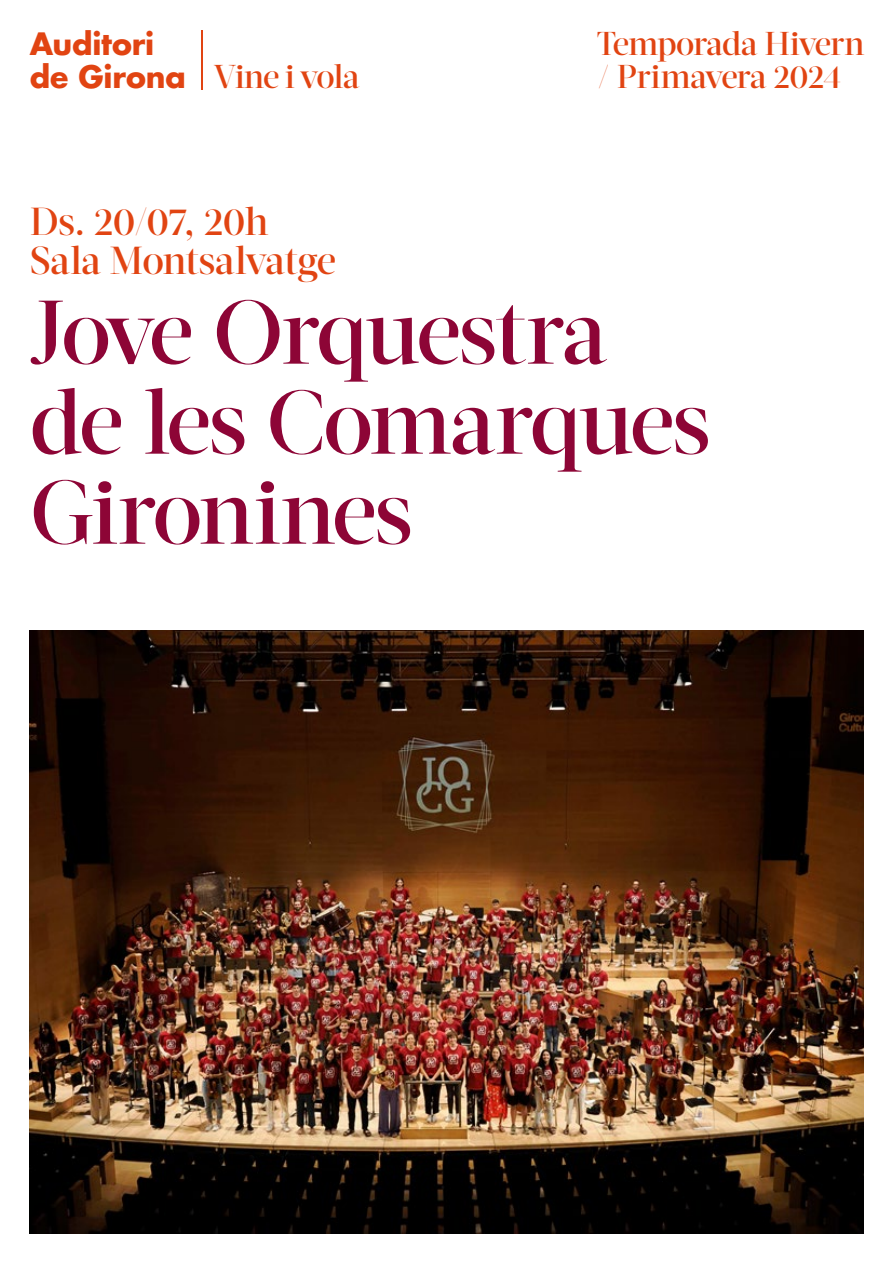
<style>
.page{position:relative;width:893px;height:1263px;background:#fff}
.page>*{position:absolute;margin:0;border:0;box-sizing:border-box;transform-origin:0 0}
.t1{font:500 90px/90px "Acta Display";letter-spacing:-.035em;color:#8d0536}
.t2{font:500 39px/39px "Acta Display";letter-spacing:-.025em;color:#e14412}
.t3{font:500 33px "Acta Display";letter-spacing:-.035em;color:#e14412}
.t4{font:700 30px/33px "Futura Std";letter-spacing:-.005em;color:#e14412}
</style>
<div class="page">
<img style="left:30px;top:631px;width:833px;height:602px">
<hr style="left:201px;top:30px;width:2px;height:59px;background:#e14412">
<p class="t4" style="left:30px;top:26px;width:158px">Auditori de Girona</p>
<p class="t3" style="left:597px;top:24px;width:269px">Temporada Hivern</p>
<p class="t3" style="left:214px;top:57px;width:148px">Vine i vola</p>
<p class="t3" style="left:597px;top:57px;width:246px">/ Primavera 2024</p>
<p class="t2" style="left:30px;top:202px;width:308px">Ds. 20/07, 20h<br>Sala Montsalvatge</p>
<h1 class="t1" style="left:30px;top:288px;width:683px">Jove Orquestra de les Comarques<br>Gironines</h1>
</div>
